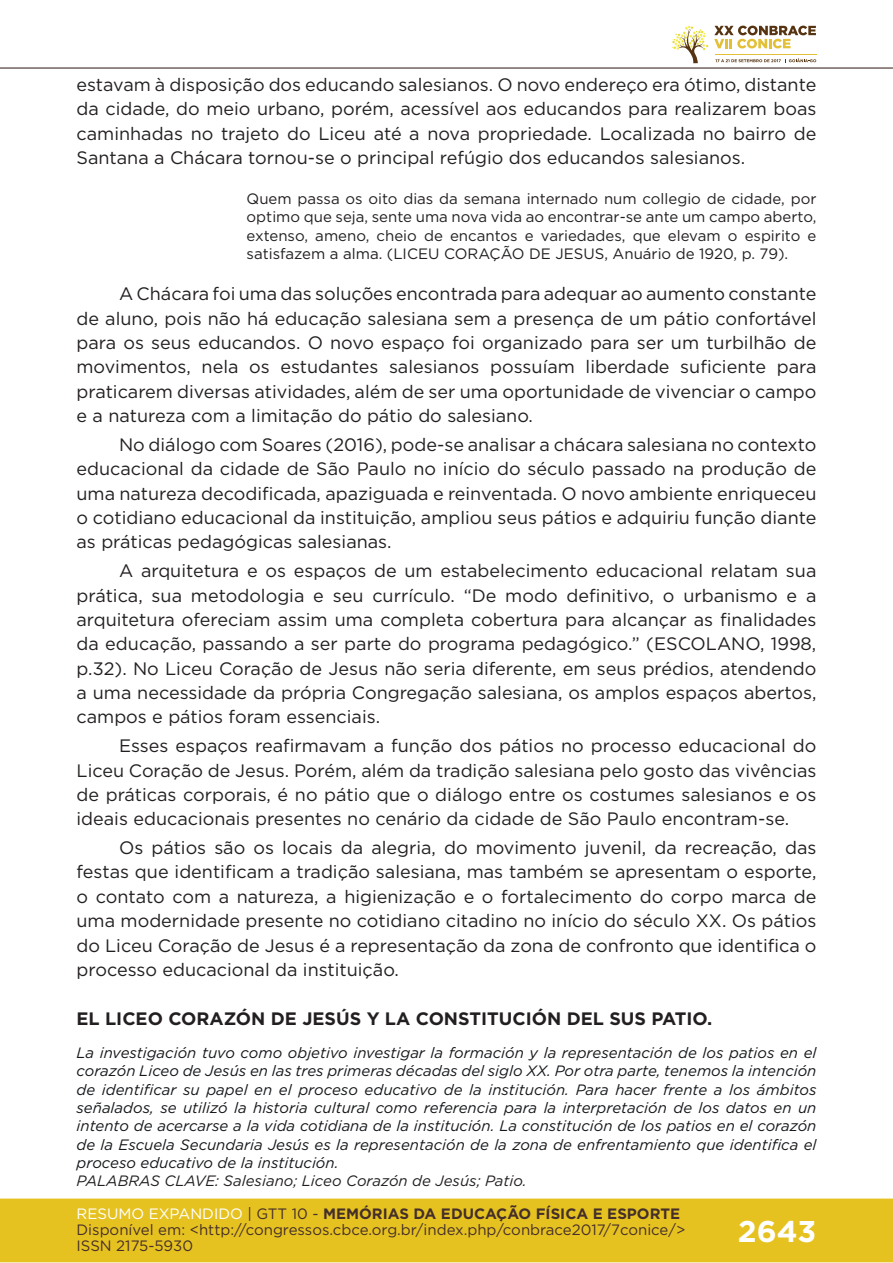
<style>
.page{position:relative;width:893px;height:1263px;background:#fff}
.page>*{position:absolute;margin:0;border:0;box-sizing:border-box;transform-origin:0 0}
.t1{font:700 30px "Gotham";color:#fff}
.t2{font:18px/24.5px "Gotham";color:#231f20;text-align:justify}
.t3{font:700 18px "Gotham";color:#231f20}
.t4{font:italic 15px/18.5px "Gotham";color:#14171a;text-align:justify}
.t5{font:15px/18.3px "Gotham";color:#231f20;text-align:justify}
.t6{font:15px/16px "Gotham";color:#462f2a}
.t7{font:italic 15px "Gotham";color:#231f20}
.s1{color:#fff}
.s2{color:#442f2a}
.s3{font-weight:700;color:#442f2a}
</style>
<div class="page">
<div style="left:0;top:1198px;width:893px;height:64px;background:#e6c221;border:2px solid #e6c221"></div>
<hr style="left:0;top:67px;width:893px;height:2px;background:#442f2a">
<svg style="left:672px;top:26px;width:144px;height:37px"></svg>
<p class="t2" style="left:77px;top:72px;width:741px">estavam à disposição dos educando salesianos. O novo endereço era ótimo, distante da cidade, do meio urbano, porém, acessível aos educandos para realizarem boas caminhadas no trajeto do Liceu até a nova propriedade. Localizada no bairro de Santana a Chácara tornou-se o principal refúgio dos educandos salesianos.</p>
<p class="t5" style="left:247px;top:189px;width:571px">Quem passa os oito dias da semana internado num collegio de cidade, por optimo que seja, sente uma nova vida ao encontrar-se ante um campo aberto, extenso, ameno, cheio de encantos e variedades, que elevam o espirito e satisfazem a alma. (LICEU CORAÇÃO DE JESUS, Anuário de 1920, p. 79).</p>
<p class="t2" style="left:77px;top:281px;width:741px;text-indent:43px">A Chácara foi uma das soluções encontrada para adequar ao aumento constante de aluno, pois não há educação salesiana sem a presença de um pátio confortável para os seus educandos. O novo espaço foi organizado para ser um turbilhão de movimentos, nela os estudantes salesianos possuíam liberdade suficiente para praticarem diversas atividades, além de ser uma oportunidade de vivenciar o campo e a natureza com a limitação do pátio do salesiano.</p>
<p class="t2" style="left:77px;top:432px;width:741px;text-indent:43px">No diálogo com Soares (2016), pode-se analisar a chácara salesiana no contexto educacional da cidade de São Paulo no início do século passado na produção de uma natureza decodificada, apaziguada e reinventada. O novo ambiente enriqueceu o cotidiano educacional da instituição, ampliou seus pátios e adquiriu função diante as práticas pedagógicas salesianas.</p>
<p class="t2" style="left:77px;top:558px;width:741px;text-indent:43px">A arquitetura e os espaços de um estabelecimento educacional relatam sua prática, sua metodologia e seu currículo. “De modo definitivo, o urbanismo e a arquitetura ofereciam assim uma completa cobertura para alcançar as finalidades da educação, passando a ser parte do programa pedagógico.” (ESCOLANO, 1998, p.32). No Liceu Coração de Jesus não seria diferente, em seus prédios, atendendo a uma necessidade da própria Congregação salesiana, os amplos espaços abertos, campos e pátios foram essenciais.</p>
<p class="t2" style="left:77px;top:733px;width:741px;text-indent:43px">Esses espaços reafirmavam a função dos pátios no processo educacional do Liceu Coração de Jesus. Porém, além da tradição salesiana pelo gosto das vivências de práticas corporais, é no pátio que o diálogo entre os costumes salesianos e os ideais educacionais presentes no cenário da cidade de São Paulo encontram-se.</p>
<p class="t2" style="left:77px;top:835px;width:741px;text-indent:43px">Os pátios são os locais da alegria, do movimento juvenil, da recreação, das festas que identificam a tradição salesiana, mas também se apresentam o esporte, o contato com a natureza, a higienização e o fortalecimento do corpo marca de uma modernidade presente no cotidiano citadino no início do século XX. Os pátios do Liceu Coração de Jesus é a representação da zona de confronto que identifica o processo educacional da instituição.</p>
<p class="t3" style="left:77px;top:1006px;width:637px">EL LICEO CORAZÓN DE JESÚS Y LA CONSTITUCIÓN DEL SUS PATIO.</p>
<p class="t4" style="left:77px;top:1043px;width:741px">La investigación tuvo como objetivo investigar la formación y la representación de los patios en el corazón Liceo de Jesús en las tres primeras décadas del siglo XX. Por otra parte, tenemos la intención de identificar su papel en el proceso educativo de la institución. Para hacer frente a los ámbitos señalados, se utilizó la historia cultural como referencia para la interpretación de los datos en un intento de acercarse a la vida cotidiana de la institución. La constitución de los patios en el corazón de la Escuela Secundaria Jesús es la representación de la zona de enfrentamiento que identifica el proceso educativo de la institución.</p>
<p class="t7" style="left:77px;top:1171px;width:451px">PALABRAS CLAVE: Salesiano; Liceo Corazón de Jesús; Patio.</p>
<p class="t6" style="left:77px;top:1205px;width:610px"><span class="s1">RESUMO EXPANDIDO</span> <span class="s2">| GTT 10 -</span> <span class="s3">MEMÓRIAS DA EDUCAÇÃO FÍSICA E ESPORTE<br></span>Disponível em: &lt;http://congressos.cbce.org.br/index.php/conbrace2017/7conice/&gt;<br>ISSN 2175-5930</p>
<h1 class="t1" style="left:738px;top:1212px;width:80px">2643</h1>
</div>
